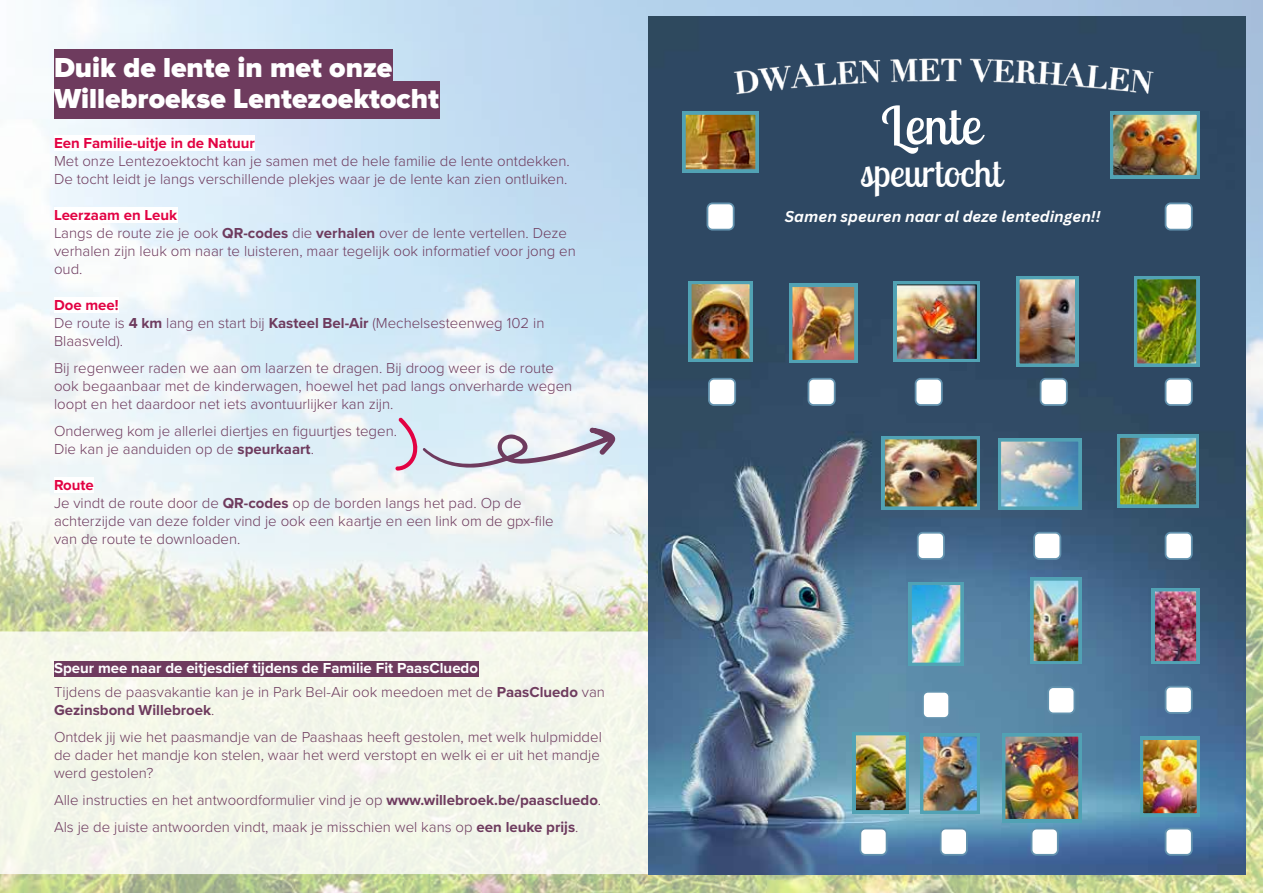
<style>
.page{position:relative;width:1263px;height:893px;background:#fff}
.page>*{position:absolute;margin:0;border:0;box-sizing:border-box;transform-origin:0 0}
.t1{font:52.65px "Lobster Two";color:#fff}
.t2{font:38.85px "Lobster Two";color:#fff}
.t3{font:900 28.5px/31.5px "Proxima Nova";color:#fff}
.t4{font:italic 700 15.3px "Canva Sans";color:#fff}
.t5{font:300 15px/18px "Proxima Nova";color:#6e3b5e}
.t6{font:700 15px "Proxima Nova";color:#e20243}
.s1{font-weight:700;color:#e20243}
.s2{font-weight:700}
.s3{font-weight:700;color:#fff}
</style>
<div class="page">
<img style="left:0;top:0;width:1263px;height:893px">
<div style="left:0;top:631px;width:648px;height:243px;background:#f3f6e9"></div>
<img style="left:648px;top:17px;width:598px;height:857px">
<img style="left:1110px;top:112px;width:89px;height:66px">
<img style="left:853px;top:732px;width:56px;height:81px">
<img style="left:683px;top:112px;width:75px;height:60px">
<img style="left:920px;top:734px;width:60px;height:80px">
<img style="left:688px;top:281px;width:65px;height:81px">
<img style="left:1152px;top:588px;width:47px;height:76px">
<img style="left:1016px;top:276px;width:62px;height:90px">
<img style="left:894px;top:281px;width:86px;height:81px">
<img style="left:1134px;top:276px;width:65px;height:90px">
<img style="left:1140px;top:737px;width:60px;height:79px">
<img style="left:909px;top:582px;width:54px;height:84px">
<img style="left:789px;top:284px;width:68px;height:79px">
<img style="left:882px;top:436px;width:97px;height:73px">
<img style="left:998px;top:439px;width:83px;height:70px">
<img style="left:1117px;top:435px;width:82px;height:72px">
<img style="left:1031px;top:578px;width:50px;height:86px">
<img style="left:1002px;top:734px;width:79px;height:88px">
<img style="left:713px;top:24px;width:454px;height:102px">
<svg style="left:706px;top:202px;width:28px;height:29px"></svg>
<svg style="left:1165px;top:202px;width:28px;height:29px"></svg>
<svg style="left:1165px;top:378px;width:28px;height:28px"></svg>
<svg style="left:1165px;top:532px;width:28px;height:28px"></svg>
<svg style="left:1165px;top:686px;width:28px;height:28px"></svg>
<svg style="left:1165px;top:828px;width:28px;height:28px"></svg>
<svg style="left:1040px;top:378px;width:28px;height:28px"></svg>
<svg style="left:915px;top:378px;width:28px;height:28px"></svg>
<svg style="left:807px;top:378px;width:29px;height:28px"></svg>
<svg style="left:708px;top:378px;width:28px;height:28px"></svg>
<svg style="left:1033px;top:532px;width:28px;height:28px"></svg>
<svg style="left:917px;top:532px;width:28px;height:28px"></svg>
<svg style="left:1047px;top:686px;width:28px;height:28px"></svg>
<svg style="left:922px;top:691px;width:28px;height:28px"></svg>
<svg style="left:1031px;top:828px;width:28px;height:28px"></svg>
<svg style="left:940px;top:828px;width:28px;height:28px"></svg>
<svg style="left:859px;top:828px;width:28px;height:28px"></svg>
<div style="left:54px;top:50px;width:338px;height:37px;background:#6e3b5e"></div>
<div style="left:54px;top:81px;width:385px;height:37px;background:#6e3b5e"></div>
<div style="left:54px;top:136px;width:201px;height:15px;background:#fff"></div>
<div style="left:54px;top:208px;width:123px;height:15px;background:#fff"></div>
<div style="left:54px;top:298px;width:65px;height:15px;background:#fff"></div>
<div style="left:54px;top:478px;width:40px;height:15px;background:#fff"></div>
<div style="left:54px;top:661px;width:424px;height:15px;background:#6e3b5e"></div>
<svg style="left:395px;top:418px;width:221px;height:53px"></svg>
<h3 class="t3" style="left:54px;top:53px;width:387px">Duik de lente in met onze<br>Willebroekse Lentezoektocht</h3>
<p class="t6" style="left:54px;top:131px;width:202px">Een Familie-uitje in de Natuur</p>
<p class="t5" style="left:54px;top:151px;width:517px">Met onze Lentezoektocht kan je samen met de hele familie de lente ontdekken.<br>De tocht leidt je langs verschillende plekjes waar je de lente kan zien ontluiken.</p>
<p class="t5" style="left:54px;top:205px;width:523px"><span class="s1">Leerzaam en Leuk<br></span>Langs de route zie je ook <span class="s2">QR-codes</span> die <span class="s2">verhalen</span> over de lente vertellen. Deze verhalen zijn leuk om naar te luisteren, maar tegelijk ook informatief voor jong en oud.</p>
<p class="t5" style="left:54px;top:295px;width:492px"><span class="s1">Doe mee!<br></span>De route is <span class="s2">4 km</span> lang en start bij <span class="s2">Kasteel Bel-Air</span> (Mechelsesteenweg 102 in<br>Blaasveld).</p>
<p class="t5" style="left:54px;top:358px;width:520px">Bij regenweer raden we aan om laarzen te dragen. Bij droog weer is de route ook begaanbaar met de kinderwagen, hoewel het pad langs onverharde wegen loopt en het daardoor net iets avontuurlijker kan zijn.</p>
<p class="t5" style="left:54px;top:421px;width:345px">Onderweg kom je allerlei diertjes en figuurtjes tegen.<br>Die kan je aanduiden op de <span class="s2">speurkaart</span>.</p>
<p class="t5" style="left:54px;top:475px;width:501px"><span class="s1">Route<br></span>Je vindt de route door de <span class="s2">QR-codes</span> op de borden langs het pad. Op de achterzijde van deze folder vind je ook een kaartje en een link om de gpx-file van de route te downloaden.</p>
<p class="t5" style="left:54px;top:655px;width:552px;line-height:24px"><span class="s3">Speur mee naar de eitjesdief tijdens de Familie Fit PaasCluedo<br></span>Tijdens de paasvakantie kan je in Park Bel-Air ook meedoen met de <span class="s2">PaasCluedo</span> van</p>
<p class="t5" style="left:54px;top:696px;width:549px;line-height:27px"><span class="s2">Gezinsbond Willebroek</span>.<br>Ontdek jij wie het paasmandje van de Paashaas heeft gestolen, met welk hulpmiddel</p>
<p class="t5" style="left:54px;top:745px;width:547px">de dader het mandje kon stelen, waar het werd verstopt en welk ei er uit het mandje werd gestolen?</p>
<p class="t5" style="left:54px;top:786px;width:549px;line-height:27px">Alle instructies en het antwoordformulier vind je op <span class="s2">www.willebroek.be/paascluedo</span>.<br>Als je de juiste antwoorden vindt, maak je misschien wel kans op <span class="s2">een leuke prijs</span>.</p>
<h1 class="t1" style="left:881px;top:92px;width:101px">Lente</h1>
<h2 class="t2" style="left:860px;top:148px;width:143px">speurtocht</h2>
<p class="t4" style="left:785px;top:207px;width:317px">Samen speuren naar al deze lentedingen!!</p>
</div>
